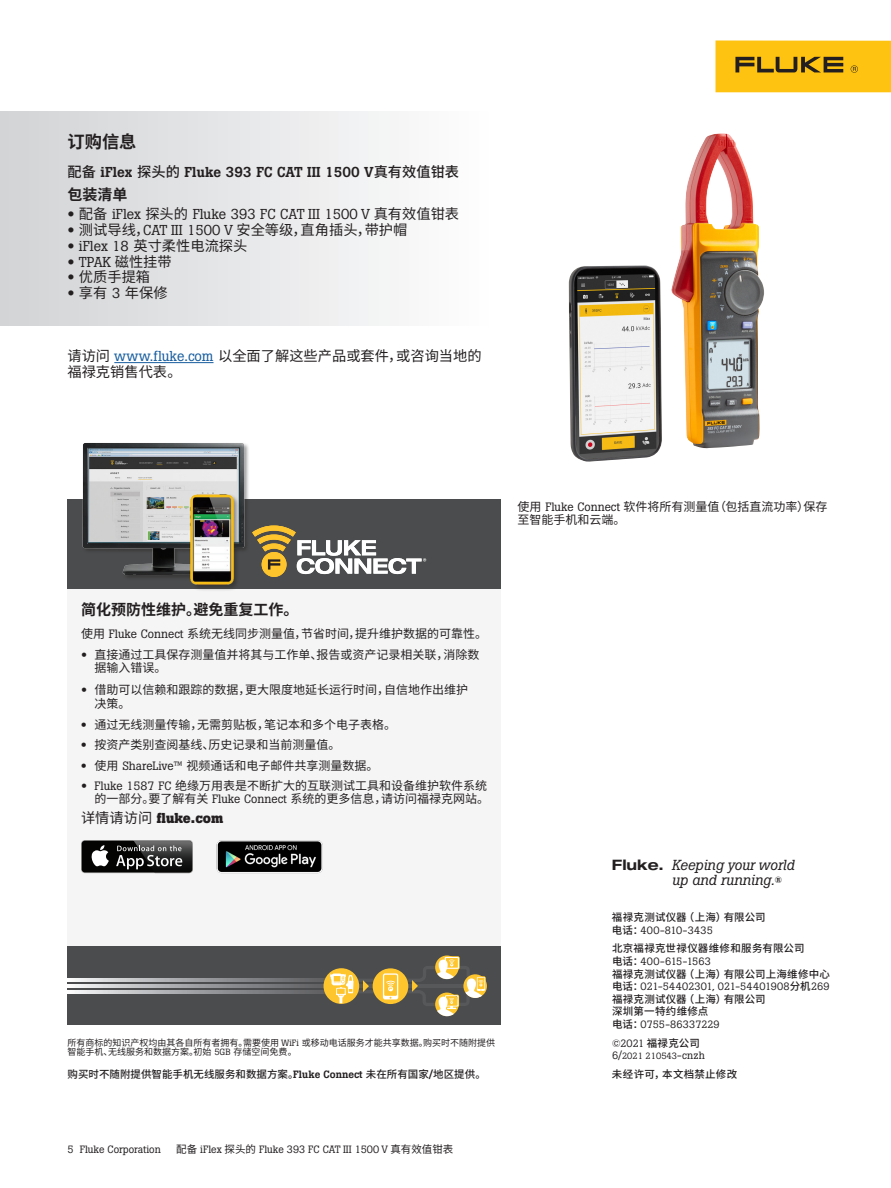
<style>
.page{position:relative;width:891px;height:1188px;background:#fff}
.page>*{position:absolute;margin:0;border:0;box-sizing:border-box;transform-origin:0 0}
.Specifications_Ord_I{font:700 17.25px "Source Han Sans CN";color:#231f20}
.FC_subhead{font:700 15px "Source Han Sans CN";color:#231f20}
.Subhead_3{font:700 15px "Source Han Sans CN";color:#231f20}
.t1{font:italic 14.4px "Boton Pro";color:#231f20}
.Body{font:14.25px/15.8px "Source Han Sans CN";color:#231f20}
.Body-2{font:14.25px "Boton Pro";color:#231f20}
.Body-3{font:500 14.25px "Boton Pro";color:#231f20}
.FC_find_out_more{font:700 14.25px "Boton Pro";color:#231f20}
.Gradient_body{font:12px/13.5px "Source Han Sans CN";color:#231f20}
.FC_body{font:12px "Source Han Sans CN";color:#231f20}
.Address_medium{font:10.5px/12.6px "Boton Pro";color:#231f20}
.Address_medium-2{font:500 10.5px/12.6px "Source Han Sans CN";letter-spacing:.02em;color:#231f20}
.FC_caption_med{font:500 10.5px "Source Han Sans CN";color:#231f20}
.FC_legal{font:9px/9px "Source Han Sans CN";color:#231f20}
.Address_medium-3{font:9px "Boton Pro";color:#231f20}
.s1{font-family:"Source Han Sans CN"}
.s2{font-family:"Helvetica Neue LT Pro"}
.s3{font-family:"Boton Pro"}
.s4{font-family:"Boton Pro";color:#175d9e}
.s5{font-family:"Helvetica Neue LT Pro";font-weight:700}
.s6{font-family:"Source Han Sans CN";font-weight:400}
.s7{font-family:"Helvetica Neue LT Std";font-weight:700;font-style:normal;font-stretch:expanded}
.s8{font-weight:500;font-style:normal;font-size:9px}
.s9{font-family:"Boton Pro";font-weight:400}
.s10{font-family:"Source Han Sans CN";font-weight:500}
.s11{font-size:10.5px}
</style>
<div class="page">
<div style="left:716px;top:40px;width:175px;height:52px;background:#fec210"></div>
<svg style="left:735px;top:57px;width:108px;height:15px"></svg>
<svg style="left:851px;top:65px;width:7px;height:8px"></svg>
<div style="left:0;top:111px;width:837px;height:214px;background:linear-gradient(to right,#d9dadc,#fff)"></div>
<hr style="left:114px;top:362px;width:100px;height:1px;background:#175d9e">
<img style="left:569px;top:134px;width:195px;height:328px">
<div style="left:68px;top:499px;width:433px;height:526px;background:#4b4c4d"></div>
<div style="left:262px;top:552px;width:24px;height:25px;background:#ffc52d;border:1px solid #ffc52d;border-radius:50%"></div>
<svg style="left:260px;top:526px;width:166px;height:48px"></svg>
<div style="left:68px;top:589px;width:433px;height:357px;background:#f5f5f6"></div>
<div style="left:81px;top:840px;width:112px;height:33px;background:#80807f;border-radius:4px"></div>
<div style="left:82px;top:841px;width:110px;height:31px;background:#040503;border-radius:3px"></div>
<svg style="left:91px;top:845px;width:18px;height:21px"></svg>
<img style="left:133px;top:840px;width:60px;height:33px">
<img style="left:134px;top:841px;width:58px;height:31px">
<svg style="left:116px;top:845px;width:66px;height:24px"></svg>
<img style="left:216px;top:840px;width:107px;height:34px">
<img style="left:68px;top:979px;width:257px;height:3px">
<img style="left:68px;top:984px;width:256px;height:4px">
<img style="left:68px;top:990px;width:257px;height:3px">
<div style="left:324px;top:968px;width:35px;height:36px;background:#ffc52d;border-radius:50%"></div>
<svg style="left:330px;top:956px;width:156px;height:60px"></svg>
<img style="left:82px;top:443px;width:178px;height:135px">
<div style="left:189px;top:494px;width:52px;height:97px;background:#231f20;opacity:.45"></div>
<img style="left:185px;top:491px;width:51px;height:100px">
<p class="Specifications_Ord_I" style="left:68px;top:132px;width:70px">订购信息</p>
<p class="Body-3" style="left:68px;top:163px;width:393px"><span class="s1">配备</span> iFlex <span class="s1">探头的</span> Fluke 393 FC CAT III 1500 V<span class="s1">真有效值钳表</span></p>
<p class="Subhead_3" style="left:68px;top:187px;width:61px">包装清单</p>
<p class="Body-2" style="left:68px;top:205px;width:393px"><span class="s2">•</span> <span class="s1">配备</span> iFlex <span class="s1">探头的</span> Fluke 393 FC CAT III 1500 V <span class="s1">真有效值钳表</span></p>
<p class="Body" style="left:68px;top:222px;width:341px"><span class="s2">•</span> 测试导线，<span class="s3">CAT III 1500 V</span> 安全等级，直角插头，带护帽</p>
<p class="Body" style="left:67px;top:238px;width:181px"><span class="s2">•</span> <span class="s3">iFlex 18</span> 英寸柔性电流探头</p>
<p class="Body-2" style="left:67px;top:252px;width:106px"><span class="s2">•</span> TPAK <span class="s1">磁性挂带</span></p>
<p class="Body" style="left:67px;top:270px;width:84px"><span class="s2">•</span> 优质手提箱</p>
<p class="Body" style="left:67px;top:285px;width:102px"><span class="s2">•</span> 享有 <span class="s3">3</span> 年保修</p>
<p class="Body" style="left:67px;top:348px;width:416px">请访问 <span class="s4">www.fluke.com</span> 以全面了解这些产品或套件，或咨询当地的福禄克销售代表。</p>
<p class="Gradient_body" style="left:518px;top:500px;width:312px">使用 <span class="s3">Fluke Connect</span> 软件将所有测量值（包括直流功率）保存至智能手机和云端。</p>
<p class="FC_subhead" style="left:81px;top:601px;width:219px">简化预防性维护。避免重复工作。</p>
<p class="FC_body" style="left:81px;top:627px;width:408px">使用 <span class="s3">Fluke Connect</span> 系统无线同步测量值，节省时间，提升维护数据的可靠性。</p>
<p class="Gradient_body" style="left:94px;top:648px;width:386px;text-indent:-14px"><span class="s5">•</span> 直接通过工具保存测量值并将其与工作单、报告或资产记录相关联，消除数据输入错误。</p>
<p class="Gradient_body" style="left:94px;top:683px;width:375px;text-indent:-13px"><span class="s5">•</span> 借助可以信赖和跟踪的数据，更大限度地延长运行时间，自信地作出维护决策。</p>
<p class="Gradient_body" style="left:81px;top:718px;width:317px"><span class="s5">•</span> 通过无线测量传输，无需剪贴板，笔记本和多个电子表格。</p>
<p class="Gradient_body" style="left:81px;top:738px;width:261px"><span class="s5">•</span> 按资产类别查阅基线、历史记录和当前测量值。</p>
<p class="Gradient_body" style="left:81px;top:759px;width:299px"><span class="s5">•</span> 使用 <span class="s3">ShareLive™</span> 视频通话和电子邮件共享测量数据。</p>
<p class="Gradient_body" style="left:81px;top:779px;width:410px;text-align:right"><span class="s5">•</span> <span class="s3">Fluke 1587 FC</span> 绝缘万用表是不断扩大的互联测试工具和设备维护软件系统的一部分。要了解有关 <span class="s3">Fluke Connect</span> 系统的更多信息，请访问福禄克网站。</p>
<p class="FC_find_out_more" style="left:81px;top:809px;width:144px"><span class="s6">详情请访问</span> fluke.com</p>
<p class="FC_legal" style="left:68px;top:1039px;width:429px">所有商标的知识产权均由其各自所有者拥有。需要使用 <span class="s3">WiFi</span> 或移动电话服务才能共享数据。购买时不随附提供智能手机、无线服务和数据方案。初始 <span class="s3">5GB</span> 存储空间免费。</p>
<p class="FC_caption_med" style="left:68px;top:1069px;width:420px">购买时不随附提供智能手机无线服务和数据方案。<span class="s3">Fluke Connect</span> 未在所有国家<span class="s3">/</span>地区提供。</p>
<p class="Address_medium" style="left:68px;top:1143px;width:95px">5 Fluke Corporation</p>
<p class="Address_medium" style="left:176px;top:1143px;width:279px"><span class="s1">配备</span> iFlex <span class="s1">探头的</span> Fluke 393 FC CAT III 1500 V <span class="s1">真有效值钳表</span></p>
<p class="t1" style="left:612px;top:856px;width:184px"><span class="s7">Fluke.</span> Keeping your world</p>
<p class="t1" style="left:672px;top:870px;width:112px">up and running.<span class="s8">®</span></p>
<p class="Address_medium-2" style="left:612px;top:911px;width:155px">福禄克测试仪器（上海）有限公司电话：<span class="s9">400-810-3435</span></p>
<p class="Address_medium-2" style="left:612px;top:942px;width:194px">北京福禄克世禄仪器维修和服务有限公司电话：<span class="s9">400-615-1563</span></p>
<p class="Address_medium" style="left:612px;top:968px;width:219px"><span class="s10">福禄克测试仪器（上海）有限公司上海维修中心电话：</span>021-54402301, 021-54401908<span class="s10">分机</span>269</p>
<p class="Address_medium-2" style="left:612px;top:993px;width:155px">福禄克测试仪器（上海）有限公司深圳第一特约维修点<br>电话：<span class="s9">0755-86337229</span></p>
<p class="Address_medium" style="left:612px;top:1037px;width:89px">©2021 <span class="s10">福禄克公司</span></p>
<p class="Address_medium-3" style="left:612px;top:1050px;width:94px"><span class="s11">6/</span>2021 210543<span class="s11">-cnzh</span></p>
<p class="Address_medium-2" style="left:612px;top:1068px;width:127px">未经许可，本文档禁止修改</p>
</div>
